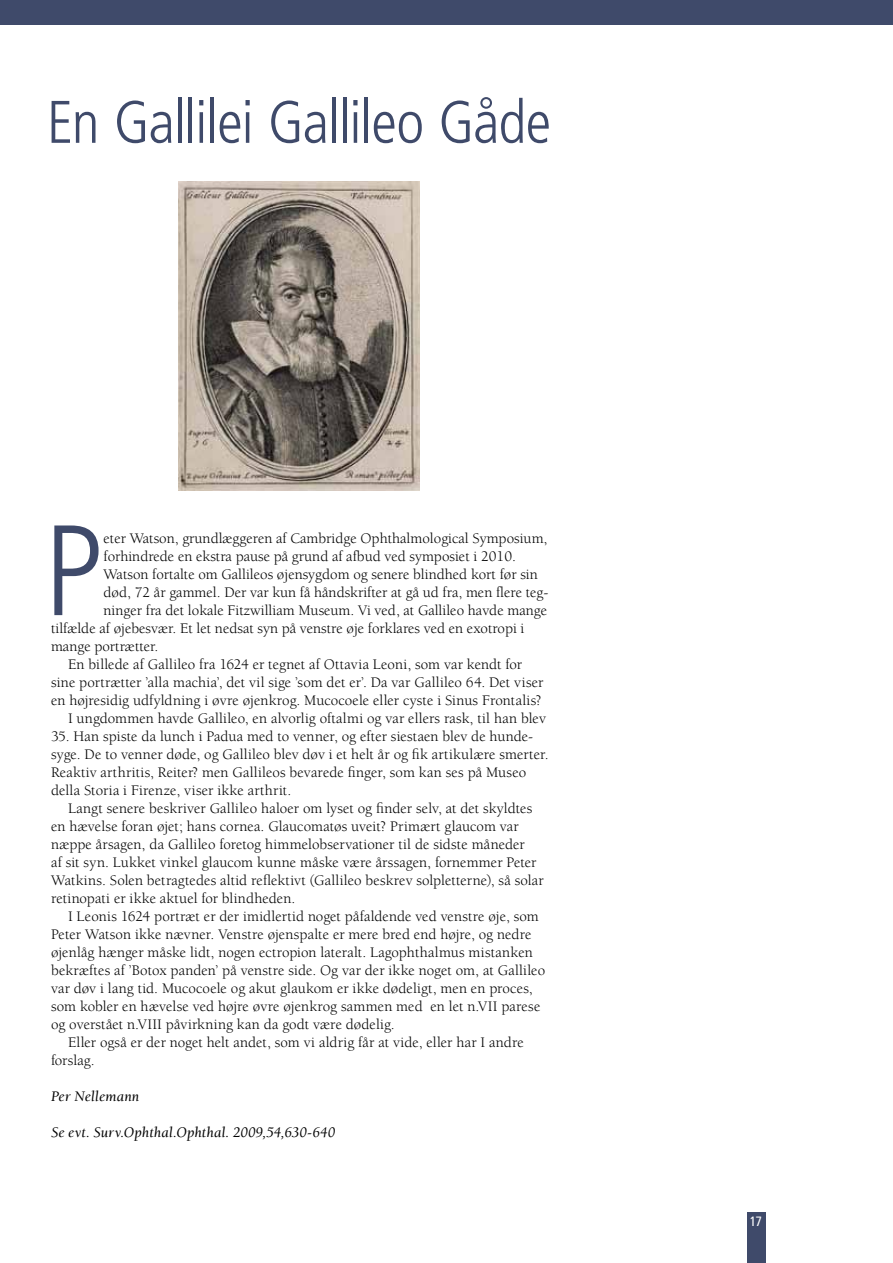
<style>
.page{position:relative;width:893px;height:1263px;background:#fff}
.page>*{position:absolute;margin:0;border:0;box-sizing:border-box;transform-origin:0 0}
.t1{font:300 condensed 128.4px "Frutiger";color:#3f4a6a}
.t2{font:300 condensed 60px "Frutiger";letter-spacing:-.02em;color:#3f4a6a}
.t3{font:15px/18px "Berkeley";color:#000}
.t4{font:italic 15px "Berkeley";letter-spacing:.005em;color:#000}
.t5{font:condensed 13.5px "Frutiger";color:#fff}
</style>
<div class="page">
<div style="left:0;top:0;width:893px;height:25px;background:#3f4a6a"></div>
<div style="left:747px;top:1212px;width:18px;height:51px;background:#3f4a6a"></div>
<img style="left:179px;top:182px;width:241px;height:308px">
<h2 class="t2" style="left:47px;top:88px;width:506px">En Gallilei Gallileo Gåde</h2>
<h1 class="t1" style="left:44px;top:498px;width:61px">P</h1>
<p class="t3" style="left:104px;top:530px;width:445px">eter Watson, grundlæggeren af Cambridge Ophthalmological Symposium,</p>
<p class="t3" style="left:104px;top:548px;width:414px">forhindrede en ekstra pause på grund af afbud ved symposiet i 2010.</p>
<p class="t3" style="left:104px;top:566px;width:436px">Watson fortalte om Gallileos øjensygdom og senere blindhed kort før sin</p>
<p class="t3" style="left:104px;top:584px;width:446px">død, 72 år gammel. Der var kun få håndskrifter at gå ud fra, men flere teg-</p>
<p class="t3" style="left:104px;top:602px;width:445px">ninger fra det lokale Fitzwilliam Museum. Vi ved, at Gallileo havde mange</p>
<p class="t3" style="left:51px;top:620px;width:475px">tilfælde af øjebesvær. Et let nedsat syn på venstre øje forklares ved en exotropi i</p>
<p class="t3" style="left:51px;top:638px;width:109px">mange portrætter.</p>
<p class="t3" style="left:68px;top:656px;width:456px">En billede af Gallileo fra 1624 er tegnet af Ottavia Leoni, som var kendt for</p>
<p class="t3" style="left:51px;top:674px;width:494px">sine portrætter ’alla machia’, det vil sige ’som det er’. Da var Gallileo 64. Det viser</p>
<p class="t3" style="left:51px;top:692px;width:492px">en højresidig udfyldning i øvre øjenkrog. Mucocoele eller cyste i Sinus Frontalis?</p>
<p class="t3" style="left:68px;top:710px;width:479px">I ungdommen havde Gallileo, en alvorlig oftalmi og var ellers rask, til han blev</p>
<p class="t3" style="left:51px;top:728px;width:499px">35. Han spiste da lunch i Padua med to venner, og efter siestaen blev de hunde&shy;syge. De to venner døde, og Gallileo blev døv i et helt år og fik artikulære smerter.<br>Reaktiv arthritis, Reiter? men Gallileos bevarede finger, som kan ses på Museo della Storia i Firenze, viser ikke arthrit.</p>
<p class="t3" style="left:51px;top:800px;width:494px;text-indent:17px">Langt senere beskriver Gallileo haloer om lyset og finder selv, at det skyldtes en hævelse foran øjet; hans cornea. Glaucomatøs uveit? Primært glaucom var næppe årsagen, da Gallileo foretog himmelobservationer til de sidste måneder<br>af sit syn. Lukket vinkel glaucom kunne måske være årssagen, fornemmer Peter Watkins. Solen betragtedes altid reflektivt (Gallileo beskrev solpletterne), så solar retinopati er ikke aktuel for blindheden.</p>
<p class="t3" style="left:51px;top:908px;width:496px;text-indent:17px">I Leonis 1624 portræt er der imidlertid noget påfaldende ved venstre øje, som Peter Watson ikke nævner. Venstre øjenspalte er mere bred end højre, og nedre øjenlåg hænger måske lidt, nogen ectropion lateralt. Lagophthalmus mistanken bekræftes af ’Botox panden’ på venstre side. Og var der ikke noget om, at Gallileo var døv i lang tid. Mucocoele og akut glaukom er ikke dødeligt, men en proces, som kobler en hævelse ved højre øvre øjenkrog sammen med en let n.VII parese og overstået n.VIII påvirkning kan da godt være dødelig.</p>
<p class="t3" style="left:51px;top:1034px;width:474px;text-indent:17px">Eller også er der noget helt andet, som vi aldrig får at vide, eller har I andre forslag.</p>
<p class="t4" style="left:51px;top:1088px;width:90px">Per Nellemann</p>
<p class="t4" style="left:51px;top:1124px;width:286px">Se evt. Surv.Ophthal.Ophthal. 2009,54,630-640</p>
<p class="t5" style="left:750px;top:1214px;width:14px">17</p>
</div>
